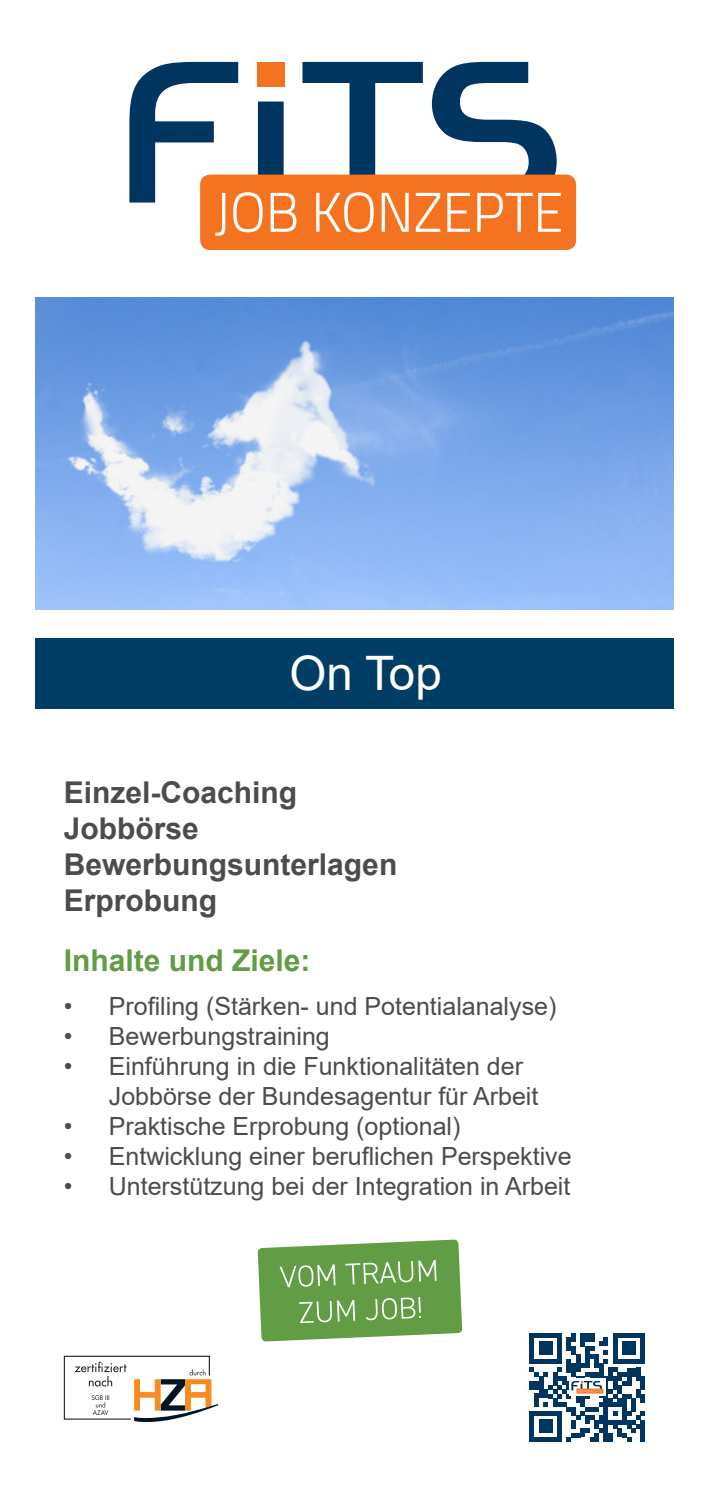
<style>
.page{position:relative;width:709px;height:1489px;background:#fff}
.page>*{position:absolute;margin:0;border:0;box-sizing:border-box;transform-origin:0 0}
.t1{font:47.5px "Arial";color:#fff}
.t2{font:700 30px "Arial";color:#4b4c4d}
.t3{font:700 30px "Arial";color:#629c44}
.t4{font:25px/30px "Arial";color:#4b4c4d}
</style>
<div class="page">
<div style="left:35px;top:638px;width:638px;height:71px;background:#003e65"></div>
<img style="left:35px;top:298px;width:638px;height:311px">
<svg style="left:129px;top:62px;width:427px;height:140px"></svg>
<div style="left:257px;top:62px;width:27px;height:24px;background:#f47321"></div>
<div style="left:200px;top:175px;width:376px;height:75px;background:#f47321;border-radius:10px"></div>
<svg style="left:215px;top:192px;width:346px;height:44px"></svg>
<svg style="left:63px;top:1355px;width:155px;height:66px"></svg>
<svg style="left:529px;top:1333px;width:116px;height:108px"></svg>
<svg style="left:258px;top:1239px;width:204px;height:102px;background:#7bab62"></svg>
<p class="t1" style="left:289px;top:640px;width:154px">On Top</p>
<p class="t2" style="left:64px;top:771px;width:235px">Einzel-Coaching</p>
<p class="t2" style="left:64px;top:807px;width:137px">Jobbörse</p>
<p class="t2" style="left:64px;top:843px;width:335px">Bewerbungsunterlagen</p>
<p class="t2" style="left:64px;top:879px;width:155px">Erprobung</p>
<p class="t3" style="left:64px;top:939px;width:248px">Inhalte und Ziele:</p>
<p class="t4" style="left:64px;top:991px;width:494px">• Profiling (Stärken- und Potentialanalyse)</p>
<p class="t4" style="left:64px;top:1021px;width:267px">• Bewerbungstraining</p>
<p class="t4" style="left:109px;top:1051px;width:431px;text-indent:-45px">• Einführung in die Funktionalitäten der<br>Jobbörse der Bundesagentur für Arbeit</p>
<p class="t4" style="left:64px;top:1111px;width:398px">• Praktische Erprobung (optional)</p>
<p class="t4" style="left:64px;top:1141px;width:509px">• Entwicklung einer beruflichen Perspektive</p>
<p class="t4" style="left:64px;top:1171px;width:508px">• Unterstützung bei der Integration in Arbeit</p>
</div>
